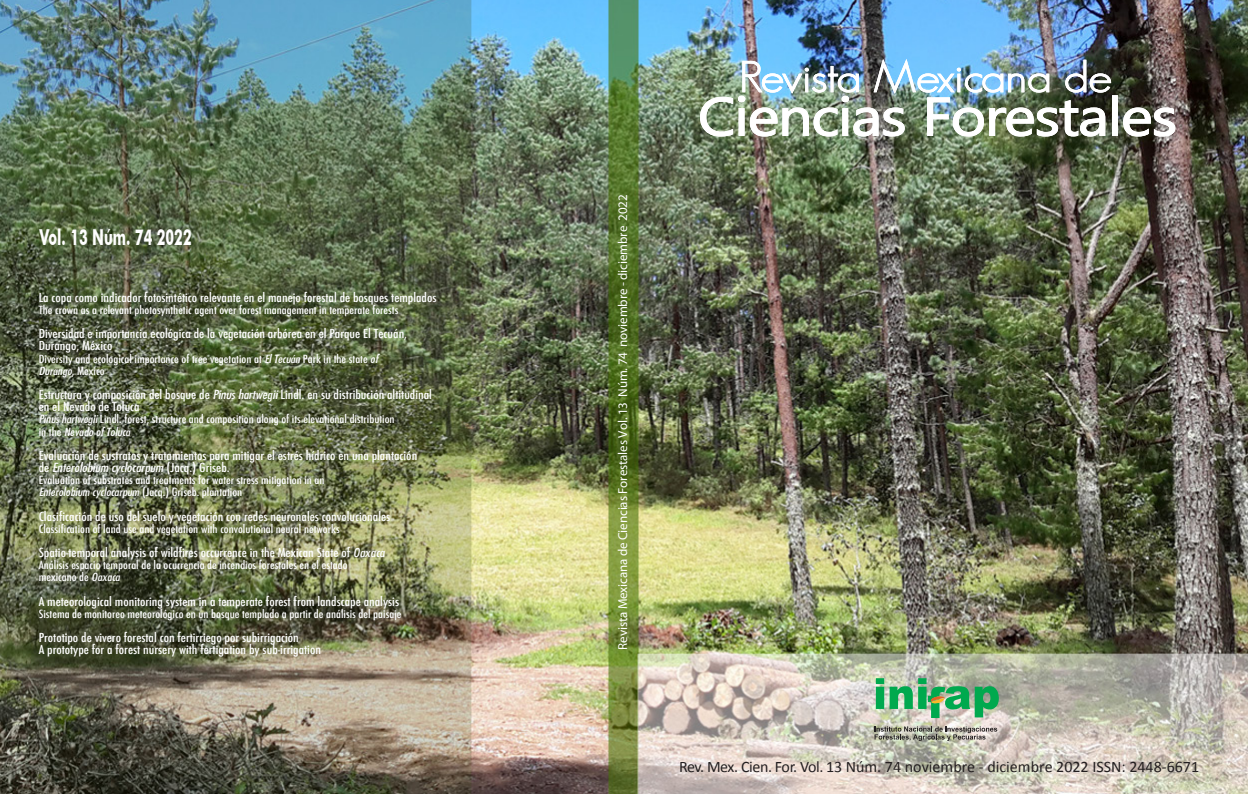
<style>
.page{position:relative;width:1248px;height:794px;background:#fff}
.page>*{position:absolute;margin:0;border:0;box-sizing:border-box;transform-origin:0 0}
.t1{font:700 21.9px "Futura BT";color:#fff;scale:.64 1}
.t2{font:16px "Calibri";color:#231f20}
.t3{font:13px "Myriad Pro";letter-spacing:-.01em;color:#fff}
.t4{font:500 condensed 12.2px/12.2px "Futura";color:#fff;scale:1.14 1}
.t5{font:500 condensed 11px/12.2px "Futura";color:#fff;scale:1.14 1}
.s1{font-weight:400;font-style:italic}
</style>
<div class="page">
<img style="left:0;top:0;width:1247px;height:794px">
<svg style="left:874px;top:726px;width:123px;height:15px;background:#a09f93"></svg>
<svg style="left:875px;top:678px;width:37px;height:31px"></svg>
<div style="left:875px;top:686px;width:9px;height:23px;background:#00a94e"></div>
<svg style="left:918px;top:678px;width:80px;height:40px;background:#6db483"></svg>
<img style="left:699px;top:57px;width:476px;height:80px">
<h1 class="t1" style="left:40px;top:224px;width:239px">Vol. 13 Núm. 74 2022</h1>
<p class="t4" style="left:39px;top:291px;width:350px">La copa como indicador fotosintético relevante en el manejo forestal de bosques templados</p>
<p class="t5" style="left:39px;top:304px;width:317px">The crown as a relevant photosynthetic agent over forest management in temperate forests</p>
<p class="t4" style="left:39px;top:328px;width:325px">Diversidad e importancia ecológica de la vegetación arbórea en el Parque El Tecuán,<br>Durango, México</p>
<p class="t5" style="left:39px;top:352px;width:299px">Diversity and ecological importance of tree vegetation at <span class="s1">El Tecuán</span> Park in the state <span class="s1">of<br>Durango</span>, Mexico</p>
<p class="t4" style="left:39px;top:388px;width:346px">Estructura y composición del bosque de <span class="s1">Pinus hartwegii</span> Lindl. en su distribución altitudinal en el Nevado de Toluca</p>
<p class="t5" style="left:39px;top:413px;width:314px"><span class="s1">Pinus hartwegii</span> Lindl. forest, structure and composition along of its elevational distribution in the <span class="s1">Nevado of Toluca</span></p>
<p class="t4" style="left:39px;top:449px;width:333px">Evaluación de sustratos y tratamientos para mitigar el estrés hídrico en una plantación de <span class="s1">Enterolobium cyclocarpum</span> (Jacq.) Griseb.</p>
<p class="t5" style="left:39px;top:474px;width:252px">Evaluation of substrates and treatments for water stress mitigation in an<br><span class="s1">Enterolobium cyclocarpum</span> (Jacq.) Griseb. plantation</p>
<p class="t4" style="left:39px;top:510px;width:310px">Clasificación de uso del suelo y vegetación con redes neuronales convolucionales</p>
<p class="t5" style="left:39px;top:523px;width:265px">Classification of land use and vegetation with convolutional neural networks</p>
<p class="t4" style="left:39px;top:546px;width:305px">Spatio-temporal analysis of wildfires occurrence in the Mexican State of <span class="s1">Oaxaca</span></p>
<p class="t5" style="left:39px;top:559px;width:272px">Análisis espacio temporal de la ocurrencia de incendios forestales en el estado mexicano de <span class="s1">Oaxaca</span></p>
<p class="t4" style="left:39px;top:595px;width:317px">A meteorological monitoring system in a temperate forest from landscape analysis</p>
<p class="t5" style="left:39px;top:608px;width:320px">Sistema de monitoreo meteorológico en un bosque templado a partir de análisis del paisaje</p>
<p class="t4" style="left:39px;top:632px;width:249px">Prototipo de vivero forestal con fertirriego por subirrigación<br>A prototype for a forest nursery with fertigation by sub-irrigation</p>
<p class="t3" style="left:615px;top:650px;width:457px;rotate:-90deg">Revista Mexicana de Ciencias Forestales Vol. 13 Núm. 74 noviembre - diciembre 2022</p>
<h2 class="t2" style="left:679px;top:756px;width:521px">Rev. Mex. Cien. For. Vol. 13 Núm. 74 noviembre - diciembre 2022 ISSN: 2448-6671</h2>
</div>
